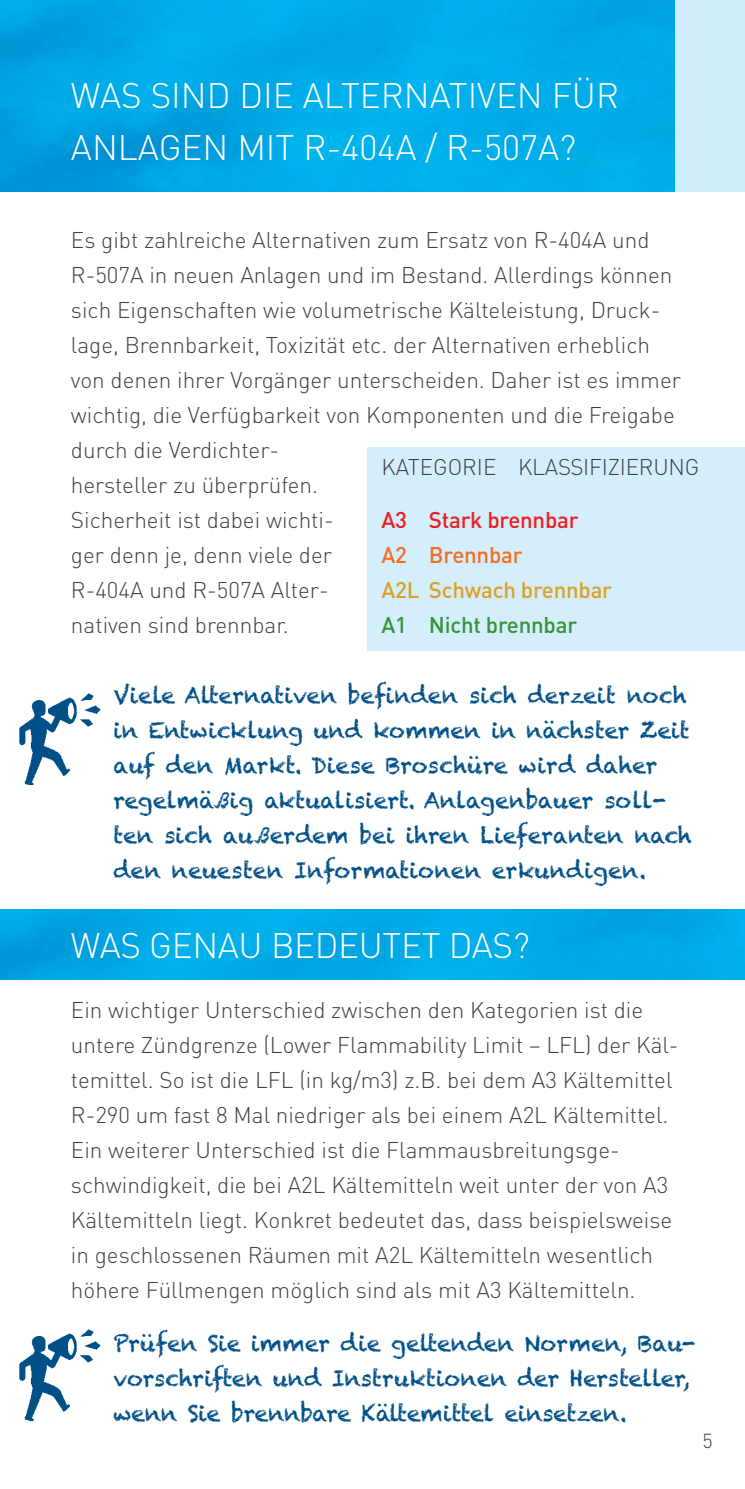
<style>
.page{position:relative;width:745px;height:1489px;background:#fff}
.page>*{position:absolute;margin:0;border:0;box-sizing:border-box;transform-origin:0 0}
.t1{font:300 35px/52.5px "DIN";color:#fff}
.t2{font:300 22.5px/35px "DIN";color:#414042}
.t3{font:22.5px/35px "Chalkduster";color:#005088}
.t4{font:500 22.5px "DIN";letter-spacing:-.01em;color:#dba026}
.t5{font:500 22.5px "DIN";letter-spacing:-.01em;color:#ee1d23}
.t6{font:500 22.5px "DIN";letter-spacing:-.01em;color:#379438}
.t7{font:500 22.5px "DIN";letter-spacing:-.01em;color:#f36e21}
.t8{font:300 20px "DIN";color:#414042}
</style>
<div class="page">
<div style="left:0;top:0;width:744px;height:191px;background:#cfedfb"></div>
<img style="left:0;top:0;width:673px;height:191px">
<img style="left:0;top:909px;width:744px;height:70px">
<div style="left:367px;top:447px;width:377px;height:203px;background:#d4effb"></div>
<img style="left:19px;top:1329px;width:82px;height:93px">
<img style="left:19px;top:693px;width:82px;height:91px">
<h1 class="t1" style="left:71px;top:68px;width:549px">WAS SIND DIE ALTERNATIVEN FÜR<br>ANLAGEN MIT R-404A / R-507A?</h1>
<p class="t2" style="left:71px;top:222px;width:611px">Es gibt zahlreiche Alternativen zum Ersatz von R-404A und R-507A in neuen Anlagen und im Bestand. Allerdings können sich Eigenschaften wie volumetrische Kälteleistung, Druck&shy;lage, Brennbarkeit, Toxizität etc. der Alternativen erheblich von denen ihrer Vorgänger unterscheiden. Daher ist es immer wichtig, die Verfügbarkeit von Komponenten und die Freigabe durch die Verdichter-<br>hersteller zu überprüfen.<br>Sicherheit ist dabei wichti-<br>ger denn je, denn viele der<br>R-404A und R-507A Alter-<br>nativen sind brennbar.</p>
<p class="t2" style="left:381px;top:449px;width:27px">Kategorie</p>
<p class="t2" style="left:517px;top:449px;width:18px">Klassifizierung</p>
<p class="t5" style="left:381px;top:505px;width:198px">A3 Stark brennbar</p>
<p class="t7" style="left:381px;top:540px;width:142px">A2 Brennbar</p>
<p class="t4" style="left:381px;top:575px;width:232px">A2L Schwach brennbar</p>
<p class="t6" style="left:381px;top:610px;width:197px">A1 Nicht brennbar</p>
<p class="t3" style="left:113px;top:677px;width:579px">Viele Alternativen befinden sich derzeit noch in Entwicklung und kommen in nächster Zeit auf den Markt. Diese Broschüre wird daher regelmäßig aktualisiert. Anlagenbauer soll&shy;ten sich außerdem bei ihren Lieferanten nach den neuesten Informationen erkundigen.</p>
<h1 class="t1" style="left:71px;top:918px;width:460px">WAS GENAU BEDEUTET DAS?</h1>
<p class="t2" style="left:71px;top:992px;width:608px">Ein wichtiger Unterschied zwischen den Kategorien ist die untere Zündgrenze (Lower Flammability Limit – LFL) der Käl&shy;temittel. So ist die LFL (in kg/m3) z.B. bei dem A3 Kältemittel R-290 um fast 8 Mal niedriger als bei einem A2L Kältemittel.<br>Ein weiterer Unterschied ist die Flammausbreitungsge&shy;schwindigkeit, die bei A2L Kältemitteln weit unter der von A3<br>Kältemitteln liegt. Konkret bedeutet das, dass beispielsweise in geschlossenen Räumen mit A2L Kältemitteln wesentlich höhere Füllmengen möglich sind als mit A3 Kältemitteln.</p>
<p class="t3" style="left:113px;top:1325px;width:583px">Prüfen Sie immer die geltenden Normen, Bau&shy;vorschriften und Instruktionen der Hersteller, wenn Sie brennbare Kältemittel einsetzen.</p>
<p class="t8" style="left:702px;top:1428px;width:12px">5</p>
</div>
